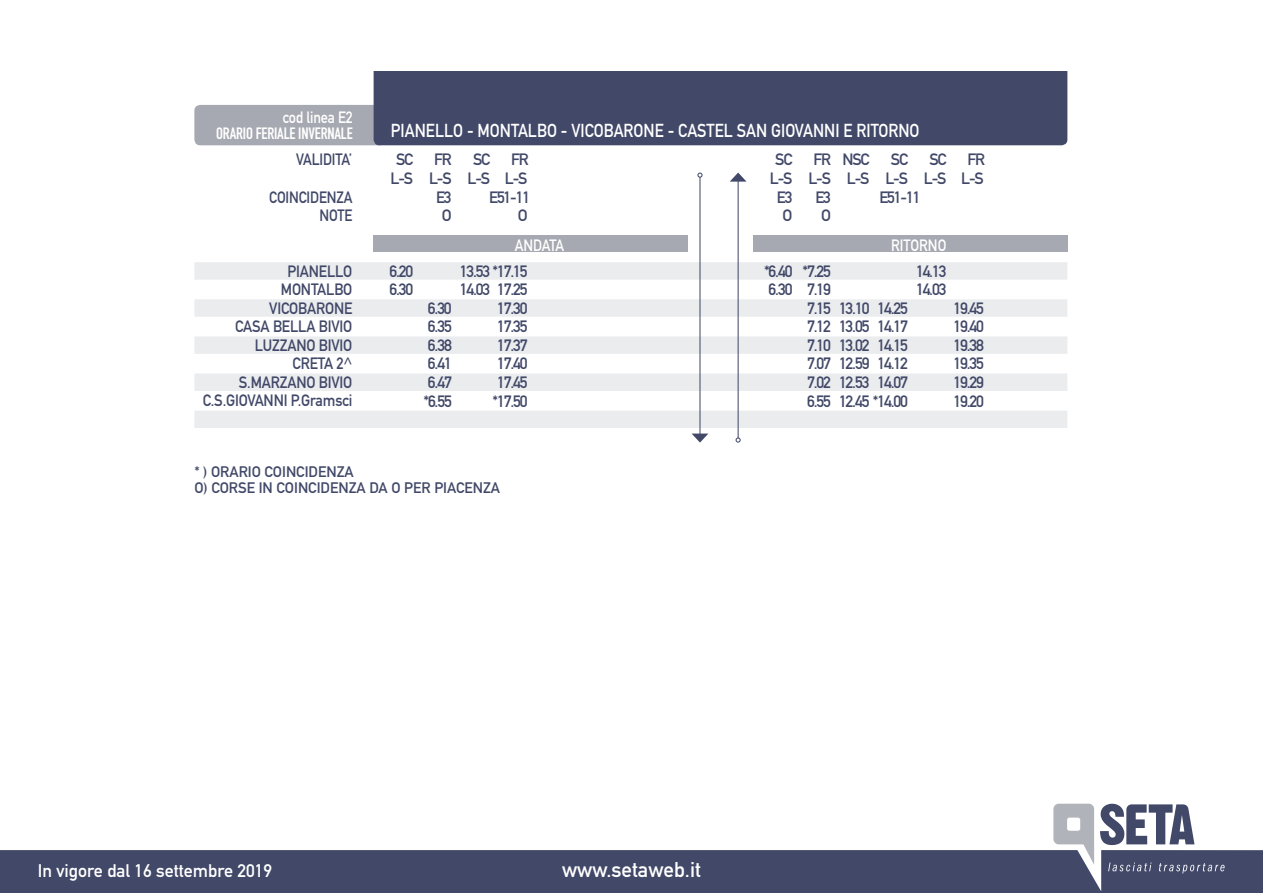
<style>
.page{position:relative;width:1263px;height:893px;background:#fff}
.page>*{position:absolute;margin:0;border:0;box-sizing:border-box;transform-origin:0 0}
.t1{font:21px "DIN Mittelschrift Alternate";color:#fff}
.t2{font:18.6px "DIN Mittelschrift";color:#fff;scale:.88 1}
.t3{font:18px "DIN Mittelschrift";color:#fff}
.t4{font:16.2px "DIN Mittelschrift Alternate";letter-spacing:-.07em;color:#414868}
.t5{font:16.2px/18.6px "DIN Mittelschrift Alternate";letter-spacing:-.01em;color:#414868;text-align:right;scale:.92 1}
.t6{font:16.2px/18.6px "DIN Mittelschrift Alternate";letter-spacing:-.01em;color:#414868;text-align:right;scale:.88 1}
.t7{font:16.2px "DIN Engschrift Alternate";letter-spacing:-.01em;color:#fff}
.t8{font:16.2px "DIN Mittelschrift";color:#fff;scale:.88 1}
.t9{font:16.2px "DIN Mittelschrift Alternate";letter-spacing:-.01em;color:#fff;scale:.88 1}
.t10{font:15px/16.2px "DIN Mittelschrift Alternate";color:#414868}
</style>
<div class="page">
<svg style="left:1053px;top:804px;width:41px;height:46px"></svg>
<div style="left:0;top:850px;width:1263px;height:43px;background:#414868"></div>
<svg style="left:1108px;top:862px;width:116px;height:11px"></svg>
<svg style="left:1100px;top:804px;width:94px;height:41px"></svg>
<div style="left:194px;top:262px;width:873px;height:18px;background:#eaecee"></div>
<div style="left:194px;top:299px;width:873px;height:18px;background:#eaecee"></div>
<div style="left:194px;top:336px;width:873px;height:18px;background:#eaecee"></div>
<div style="left:194px;top:373px;width:873px;height:18px;background:#eaecee"></div>
<div style="left:194px;top:411px;width:873px;height:17px;background:#eaecee"></div>
<div style="left:194px;top:105px;width:191px;height:40px;background:#a6a9b1;border-radius:6px"></div>
<div style="left:374px;top:71px;width:693px;height:74px;background:#414868"></div>
<div style="left:374px;top:236px;width:314px;height:16px;background:#a6a9b1"></div>
<div style="left:753px;top:236px;width:314px;height:16px;background:#a6a9b1"></div>
<hr style="left:699px;top:177px;width:1px;height:258px;background:#414868">
<svg style="left:697px;top:173px;width:5px;height:5px"></svg>
<svg style="left:692px;top:434px;width:16px;height:9px"></svg>
<hr style="left:738px;top:180px;width:1px;height:258px;background:#414868">
<svg style="left:735px;top:437px;width:6px;height:6px"></svg>
<svg style="left:730px;top:173px;width:16px;height:9px"></svg>
<p class="t9" style="left:283px;top:108px;width:81px">cod linea E2</p>
<p class="t7" style="left:216px;top:124px;width:138px">ORARIO FERIALE INVERNALE</p>
<p class="t6" style="left:296px;top:150px;width:65px">VALIDITA’</p>
<p class="t6" style="left:269px;top:187px;width:96px">COINCIDENZA<br>NOTE</p>
<p class="t5" style="left:203px;top:262px;width:164px">PIANELLO<br>MONTALBO<br>VICOBARONE<br>CASA BELLA BIVIO<br>LUZZANO BIVIO<br>CRETA 2^<br>S.MARZANO BIVIO<br>C.S.GIOVANNI P.Gramsci</p>
<p class="t2" style="left:391px;top:120px;width:602px">PIANELLO - MONTALBO - VICOBARONE - CASTEL SAN GIOVANNI E RITORNO</p>
<p class="t4" style="left:396px;top:150px;width:19px">SC</p>
<p class="t4" style="left:434px;top:150px;width:19px">FR</p>
<p class="t4" style="left:473px;top:150px;width:19px">SC</p>
<p class="t4" style="left:511px;top:150px;width:19px">FR</p>
<p class="t4" style="left:391px;top:169px;width:139px">L-S L-S L-S L-S</p>
<p class="t4" style="left:436px;top:187px;width:17px">E3</p>
<p class="t4" style="left:489px;top:187px;width:43px">E51-11</p>
<p class="t4" style="left:442px;top:206px;width:11px">O</p>
<p class="t4" style="left:518px;top:206px;width:11px">O</p>
<p class="t8" style="left:515px;top:235px;width:58px">ANDATA</p>
<p class="t4" style="left:389px;top:261px;width:25px">6.20</p>
<p class="t4" style="left:460px;top:261px;width:69px">13.53 *17.15</p>
<p class="t4" style="left:389px;top:280px;width:25px">6.30</p>
<p class="t4" style="left:460px;top:280px;width:69px">14.03 17.25</p>
<p class="t4" style="left:428px;top:299px;width:25px">6.30</p>
<p class="t4" style="left:497px;top:299px;width:32px">17.30</p>
<p class="t4" style="left:428px;top:317px;width:25px">6.35</p>
<p class="t4" style="left:497px;top:317px;width:32px">17.35</p>
<p class="t4" style="left:428px;top:336px;width:25px">6.38</p>
<p class="t4" style="left:497px;top:336px;width:32px">17.37</p>
<p class="t4" style="left:428px;top:354px;width:25px">6.41</p>
<p class="t4" style="left:497px;top:354px;width:32px">17.40</p>
<p class="t4" style="left:428px;top:373px;width:25px">6.47</p>
<p class="t4" style="left:497px;top:373px;width:32px">17.45</p>
<p class="t4" style="left:423px;top:391px;width:30px">*6.55</p>
<p class="t4" style="left:493px;top:391px;width:37px">*17.50</p>
<p class="t4" style="left:775px;top:150px;width:19px">SC</p>
<p class="t4" style="left:813px;top:150px;width:57px">FR NSC</p>
<p class="t4" style="left:891px;top:150px;width:19px">SC</p>
<p class="t4" style="left:929px;top:150px;width:19px">SC</p>
<p class="t4" style="left:967px;top:150px;width:19px">FR</p>
<p class="t4" style="left:770px;top:169px;width:216px">L-S L-S L-S L-S L-S L-S</p>
<p class="t4" style="left:777px;top:187px;width:17px">E3</p>
<p class="t4" style="left:815px;top:187px;width:17px">E3</p>
<p class="t4" style="left:879px;top:187px;width:43px">E51-11</p>
<p class="t4" style="left:783px;top:206px;width:11px">O</p>
<p class="t4" style="left:821px;top:206px;width:11px">O</p>
<p class="t8" style="left:891px;top:235px;width:64px">RITORNO</p>
<p class="t4" style="left:764px;top:261px;width:68px">*6.40 *7.25</p>
<p class="t4" style="left:916px;top:261px;width:32px">14.13</p>
<p class="t4" style="left:769px;top:280px;width:64px">6.30 7.19</p>
<p class="t4" style="left:916px;top:280px;width:32px">14.03</p>
<p class="t4" style="left:807px;top:299px;width:102px">7.15 13.10 14.25</p>
<p class="t4" style="left:953px;top:299px;width:32px">19.45</p>
<p class="t4" style="left:807px;top:317px;width:102px">7.12 13.05 14.17</p>
<p class="t4" style="left:953px;top:317px;width:32px">19.40</p>
<p class="t4" style="left:807px;top:336px;width:102px">7.10 13.02 14.15</p>
<p class="t4" style="left:953px;top:336px;width:32px">19.38</p>
<p class="t4" style="left:807px;top:354px;width:102px">7.07 12.59 14.12</p>
<p class="t4" style="left:953px;top:354px;width:32px">19.35</p>
<p class="t4" style="left:807px;top:373px;width:102px">7.02 12.53 14.07</p>
<p class="t4" style="left:953px;top:373px;width:32px">19.29</p>
<p class="t4" style="left:807px;top:391px;width:102px">6.55 12.45 *14.00</p>
<p class="t4" style="left:953px;top:391px;width:32px">19.20</p>
<p class="t10" style="left:194px;top:463px;width:307px">* ) ORARIO COINCIDENZA<br>O) CORSE IN COINCIDENZA DA O PER PIACENZA</p>
<p class="t3" style="left:38px;top:861px;width:236px">In vigore dal 16 settembre 2019</p>
<p class="t1" style="left:562px;top:857px;width:140px">www.setaweb.it</p>
</div>
